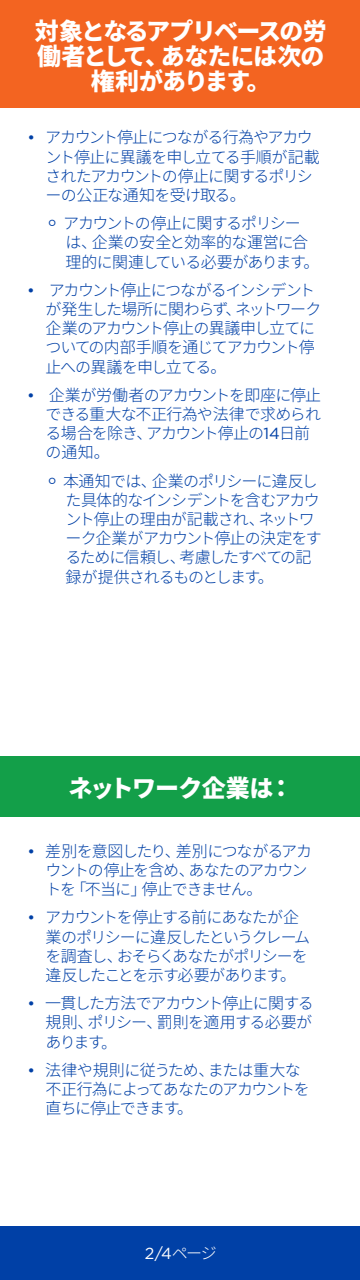
<style>
.page{position:relative;width:360px;height:1280px;background:#fff}
.page>*{position:absolute;margin:0;border:0;box-sizing:border-box;transform-origin:0 0}
.t1{font:900 24px/25px "Noto Sans CJ Kjp";letter-spacing:-.055em;color:#fff;text-align:center}
.t2{font:300 16px/19.2px "Noto Sans CJ Kjp";letter-spacing:-.06em;color:#0040a6}
.t3{font:300 16px/19.2px "Noto Sans CJ Kjp";letter-spacing:-.08em;color:#0040a6}
.t4{font:16px "Gotham";color:#fff}
.s1{font-family:"Gotham";font-weight:400}
.s2{font-family:"Koz Go Pr 6 N";font-weight:400}
.s3{font-family:"Noto Sans CJ Kjp";font-weight:300}
</style>
<div class="page">
<div style="left:0;top:0;width:360px;height:107px;background:#f36421"></div>
<div style="left:0;top:1227px;width:360px;height:53px;background:#0040a6"></div>
<div style="left:0;top:757px;width:360px;height:60px;background:#139f49"></div>
<h1 class="t1" style="left:35px;top:19px;width:294px">対象となるアプリベースの労働者として、あなたには次の権利があります。</h1>
<p class="t2" style="left:46px;top:128px;width:276px;text-indent:-18px"><span class="s1">•</span> アカウント停止につながる行為やアカウント停止に異議を申し立てる手順が記載されたアカウントの停止に関するポリシーの公正な通知を受け取る。</p>
<p class="t2" style="left:66px;top:214px;width:255px;text-indent:-18px"><span class="s1">°</span> アカウントの停止に関するポリシーは、企業の安全と効率的な運営に合理的に関連している必要があります。</p>
<p class="t2" style="left:46px;top:281px;width:277px;text-indent:-19px"><span class="s1">•</span> アカウント停止につながるインシデントが発生した場所に関わらず、ネットワーク企業のアカウント停止の異議申し立てについての内部手順を通じてアカウント停止への異議を申し立てる。</p>
<p class="t2" style="left:46px;top:386px;width:277px;text-indent:-19px"><span class="s1">•</span> 企業が労働者のアカウントを即座に停止できる重大な不正行為や法律で求められる場合を除き、アカウント停止の<span class="s1">14</span>日前の通知。</p>
<p class="t2" style="left:66px;top:471px;width:258px;text-indent:-18px"><span class="s1">°</span> 本通知では、企業のポリシーに違反した具体的なインシデントを含むアカウント停止の理由が記載され、ネットワーク企業がアカウント停止の決定をするために信頼し、考慮したすべての記録が提供されるものとします。</p>
<h1 class="t1" style="left:69px;top:776px;width:226px">ネットワーク企業は：</h1>
<p class="t2" style="left:46px;top:842px;width:268px;text-indent:-18px"><span class="s1">•</span> 差別を意図したり、差別につながるアカウントの停止を含め、あなたのアカウントを「不当に」停止できません。</p>
<p class="t3" style="left:46px;top:908px;width:266px;text-indent:-18px"><span class="s1">•</span> アカウントを停止する前にあなたが企業のポリシーに違反したというクレームを調査し、おそらくあなたがポリシーを違反したことを示す必要があります。</p>
<p class="t2" style="left:46px;top:994px;width:270px;text-align:justify;text-indent:-18px"><span class="s1">•</span> 一貫した方法でアカウント停止に関する規則、ポリシー、罰則を適用する必要があります<span class="s2">。</span></p>
<p class="t2" style="left:46px;top:1061px;width:266px;text-indent:-18px"><span class="s1">•</span> 法律や規則に従うため、または重大な不正行為によってあなたのアカウントを直ちに停止できます。</p>
<p class="t4" style="left:145px;top:1243px;width:73px">2/4<span class="s3">ページ</span></p>
</div>
